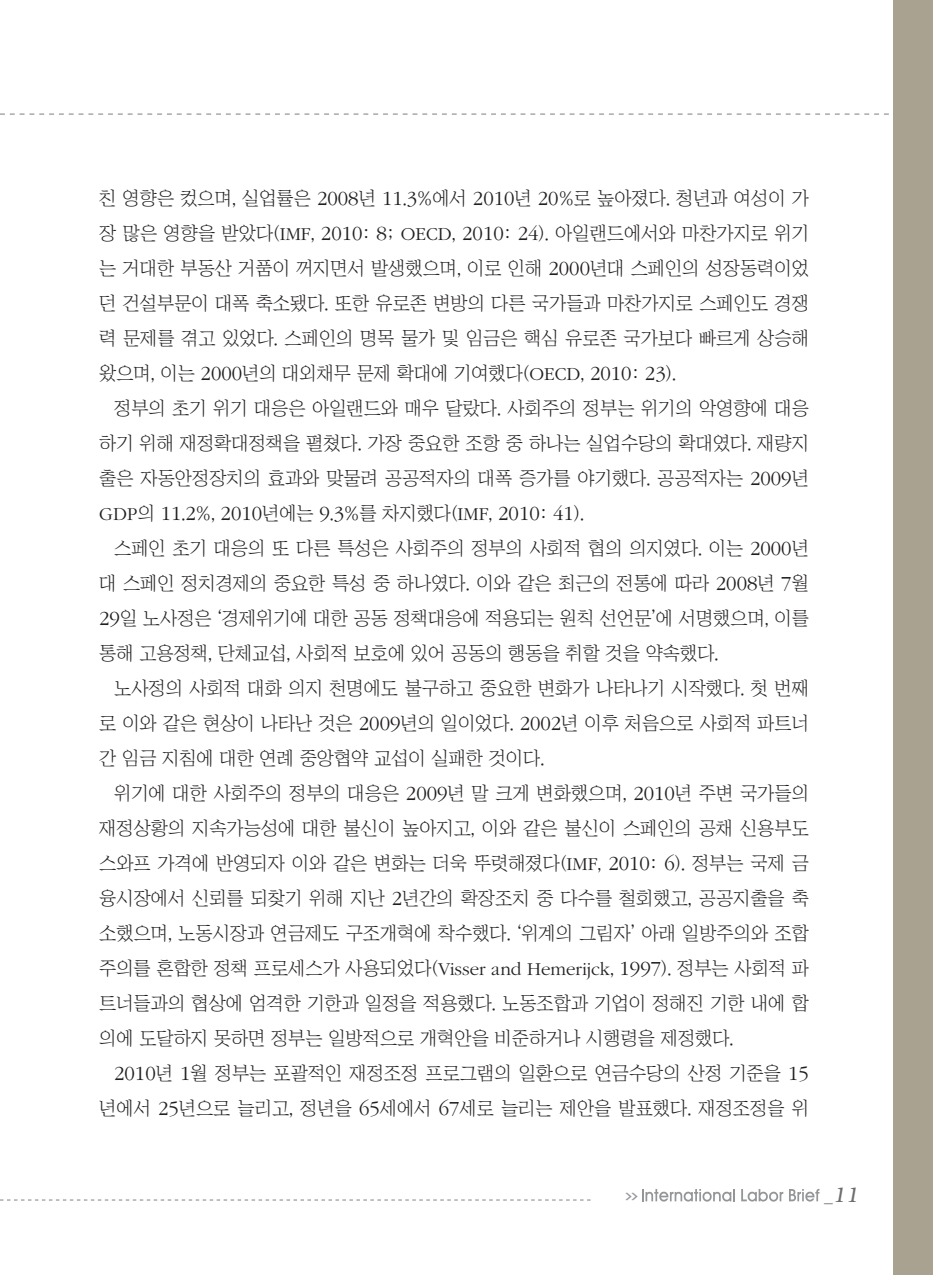
<style>
.page{position:relative;width:933px;height:1275px;background:#fff}
.page>*{position:absolute;margin:0;border:0;box-sizing:border-box;transform-origin:0 0}
.t1{font:italic 300 21px "Bookman";color:#6c6d70}
.t2{font:18.9px/35px "Chosunilbo NM";color:#231f20;text-align:justify}
.t3{font:700 7.88px "Ko Pub Dotum";color:#939598;scale:2 1}
.s1{font-family:"ITC Garamond Std";font-weight:300;font-size:20.82px}
.s2{font-family:"ITC Garamond Std";font-weight:300}
.s3{font-family:"Helvetica";font-weight:400;font-style:normal;font-size:17.5px}
</style>
<div class="page">
<svg style="left:0;top:1199px;width:590px;height:1px"></svg>
<svg style="left:0;top:113px;width:889px;height:2px"></svg>
<div style="left:893px;top:0;width:40px;height:1275px;background:#aaa291"></div>
<svg style="left:642px;top:1189px;width:93px;height:13px"></svg>
<svg style="left:741px;top:1189px;width:42px;height:13px"></svg>
<svg style="left:789px;top:1189px;width:30px;height:12px"></svg>
<p class="t2" style="left:99px;top:180px;width:711px">친 영향은 컸으며, 실업률은 <span class="s1">2008</span>년 <span class="s1">11</span>.<span class="s1">3</span>%에서 <span class="s1">2010</span>년 <span class="s1">20</span>%로 높아졌다. 청년과 여성이 가 장 많은 영향을 받았다(<span class="s2">IMF</span>, <span class="s1">2010</span>: <span class="s1">8</span>; <span class="s2">OECD</span>, <span class="s1">2010</span>: <span class="s1">24</span>). 아일랜드에서와 마찬가지로 위기 는 거대한 부동산 거품이 꺼지면서 발생했으며, 이로 인해 <span class="s1">2000</span>년대 스페인의 성장동력이었 던 건설부문이 대폭 축소됐다. 또한 유로존 변방의 다른 국가들과 마찬가지로 스페인도 경쟁 력 문제를 겪고 있었다. 스페인의 명목 물가 및 임금은 핵심 유로존 국가보다 빠르게 상승해 왔으며, 이는 <span class="s1">2000</span>년의 대외채무 문제 확대에 기여했다(<span class="s2">OECD</span>, <span class="s1">2010</span>: <span class="s1">23</span>).</p>
<p class="t2" style="left:99px;top:390px;width:711px;text-indent:15px">정부의 초기 위기 대응은 아일랜드와 매우 달랐다. 사회주의 정부는 위기의 악영향에 대응 하기 위해 재정확대정책을 펼쳤다. 가장 중요한 조항 중 하나는 실업수당의 확대였다. 재량지 출은 자동안정장치의 효과와 맞물려 공공적자의 대폭 증가를 야기했다. 공공적자는 <span class="s1">2009</span>년 <span class="s2">GDP</span>의 <span class="s1">11</span>.<span class="s1">2</span>%, <span class="s1">2010</span>년에는 <span class="s1">9</span>.<span class="s1">3</span>%를 차지했다(<span class="s2">IMF</span>, <span class="s1">2010</span>: <span class="s1">41</span>).</p>
<p class="t2" style="left:99px;top:530px;width:711px;text-indent:15px">스페인 초기 대응의 또 다른 특성은 사회주의 정부의 사회적 협의 의지였다. 이는 <span class="s1">2000</span>년 대 스페인 정치경제의 중요한 특성 중 하나였다. 이와 같은 최근의 전통에 따라 <span class="s1">2008</span>년 <span class="s1">7</span>월 <span class="s1">29</span>일 노사정은 ‘경제위기에 대한 공동 정책대응에 적용되는 원칙 선언문’에 서명했으며, 이를 통해 고용정책, 단체교섭, 사회적 보호에 있어 공동의 행동을 취할 것을 약속했다.</p>
<p class="t2" style="left:99px;top:670px;width:711px;text-indent:15px">노사정의 사회적 대화 의지 천명에도 불구하고 중요한 변화가 나타나기 시작했다. 첫 번째 로 이와 같은 현상이 나타난 것은 <span class="s1">2009</span>년의 일이었다. <span class="s1">2002</span>년 이후 처음으로 사회적 파트너 간 임금 지침에 대한 연례 중앙협약 교섭이 실패한 것이다.</p>
<p class="t2" style="left:99px;top:775px;width:711px;text-indent:15px">위기에 대한 사회주의 정부의 대응은 <span class="s1">2009</span>년 말 크게 변화했으며, <span class="s1">2010</span>년 주변 국가들의 재정상황의 지속가능성에 대한 불신이 높아지고, 이와 같은 불신이 스페인의 공채 신용부도 스와프 가격에 반영되자 이와 같은 변화는 더욱 뚜렷해졌다(<span class="s2">IMF</span>, <span class="s1">2010</span>: <span class="s1">6</span>). 정부는 국제 금 융시장에서 신뢰를 되찾기 위해 지난 <span class="s1">2</span>년간의 확장조치 중 다수를 철회했고, 공공지출을 축 소했으며, 노동시장과 연금제도 구조개혁에 착수했다. ‘위계의 그림자’ 아래 일방주의와 조합 주의를 혼합한 정책 프로세스가 사용되었다(<span class="s2">Visser and Hemerijck</span>, <span class="s1">1997</span>). 정부는 사회적 파 트너들과의 협상에 엄격한 기한과 일정을 적용했다. 노동조합과 기업이 정해진 기한 내에 합 의에 도달하지 못하면 정부는 일방적으로 개혁안을 비준하거나 시행령을 제정했다.</p>
<p class="t2" style="left:99px;top:1055px;width:711px;text-align:right"><span class="s1">2010</span>년 <span class="s1">1</span>월 정부는 포괄적인 재정조정 프로그램의 일환으로 연금수당의 산정 기준을 <span class="s1">15 </span>년에서 <span class="s1">25</span>년으로 늘리고, 정년을 <span class="s1">65</span>세에서 <span class="s1">67</span>세로 늘리는 제안을 발표했다. 재정조정을 위</p>
<p class="t3" style="left:625px;top:1192px;width:8px">&gt;&gt;</p>
<p class="t1" style="left:824px;top:1183px;width:36px"><span class="s3">_</span>11</p>
</div>
